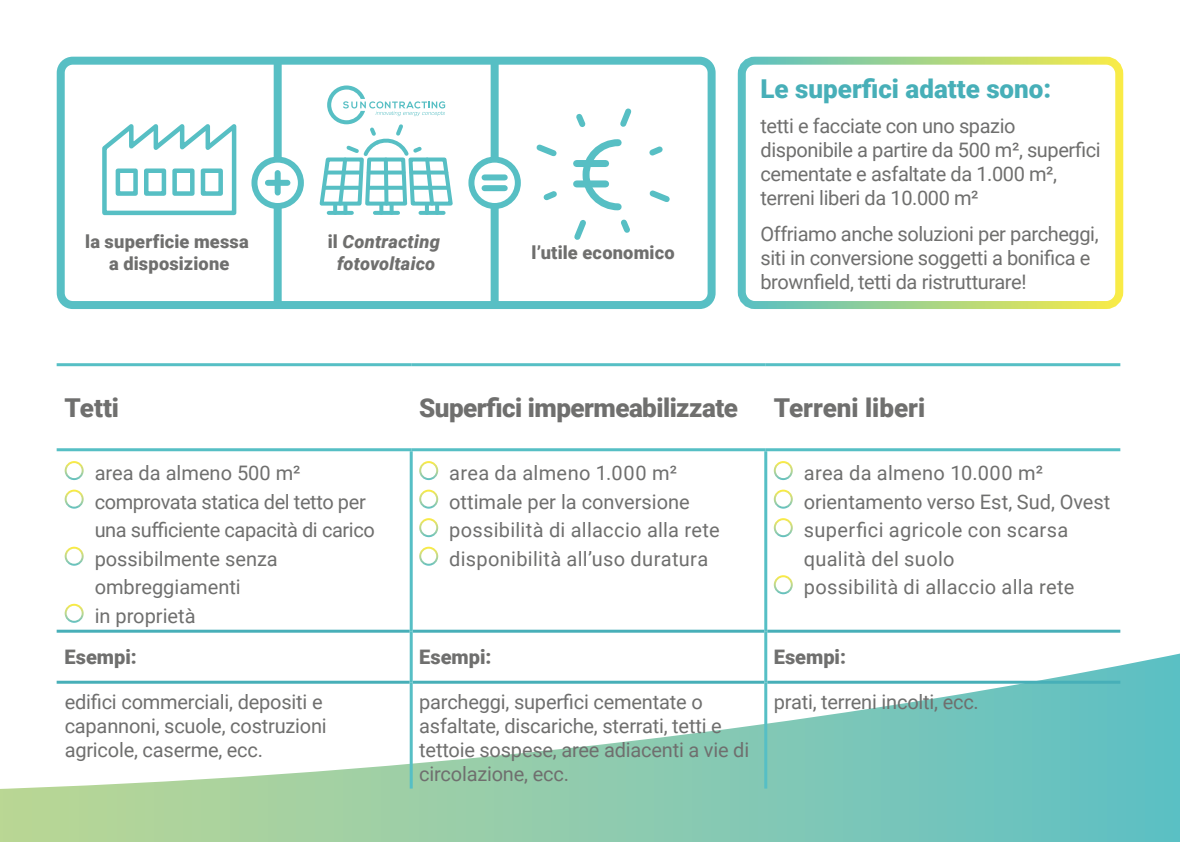
<style>
.page{position:relative;width:1180px;height:842px;background:#fff}
.page>*{position:absolute;margin:0;border:0;box-sizing:border-box;transform-origin:0 0}
.t1{font:900 26px "Roboto";letter-spacing:-.02em;color:#6f6f6e}
.t2{font:900 26px "Roboto";color:#47afb8}
.t3{font:900 26px "Roboto";color:#6f6f6e}
.t4{font:20px/24px "Roboto";letter-spacing:-.01em;color:#6f6f6e}
.t5{font:20px/28.6px "Roboto";letter-spacing:.015em;color:#6f6f6e}
.t6{font:20px/28.6px "Roboto";letter-spacing:.01em;color:#6f6f6e}
.t7{font:900 20px "Roboto";color:#6f6f6e}
.t8{font:900 18.2px/21.8px "Roboto";letter-spacing:.01em;color:#6f6f6e;text-align:center}
.t9{font:italic 900 18.2px/21.8px "Roboto";letter-spacing:.01em;color:#6f6f6e;text-align:center}
.s1{font-style:normal}
</style>
<div class="page">
<svg style="left:0;top:651px;width:1179px;height:191px"></svg>
<div style="left:737px;top:57px;width:386px;height:252px;border:8px solid #fff;border-radius:13px"></div>
<hr style="left:57px;top:630px;width:352px;height:3px;background:#47afb8">
<hr style="left:412px;top:630px;width:352px;height:3px;background:#47afb8">
<hr style="left:767px;top:630px;width:353px;height:3px;background:#47afb8">
<hr style="left:57px;top:681px;width:352px;height:3px;background:#47afb8">
<hr style="left:412px;top:681px;width:352px;height:3px;background:#47afb8">
<hr style="left:767px;top:681px;width:353px;height:3px;background:#47afb8">
<hr style="left:409px;top:451px;width:3px;height:180px;background:#56bfc5">
<hr style="left:764px;top:451px;width:3px;height:180px;background:#56bfc5">
<hr style="left:409px;top:631px;width:3px;height:51px;background:#56bfc5">
<hr style="left:764px;top:631px;width:3px;height:51px;background:#56bfc5">
<hr style="left:409px;top:682px;width:3px;height:106px;background:#56bfc5">
<hr style="left:764px;top:682px;width:3px;height:106px;background:#56bfc5">
<hr style="left:57px;top:363px;width:354px;height:3px;background:#56bfc5">
<hr style="left:411px;top:363px;width:354px;height:3px;background:#56bfc5">
<hr style="left:765px;top:363px;width:355px;height:3px;background:#56bfc5">
<hr style="left:57px;top:448px;width:354px;height:3px;background:#56bfc5">
<hr style="left:411px;top:448px;width:354px;height:3px;background:#56bfc5">
<hr style="left:765px;top:448px;width:355px;height:3px;background:#56bfc5">
<svg style="left:65px;top:461px;width:19px;height:19px"></svg>
<svg style="left:65px;top:490px;width:19px;height:19px"></svg>
<svg style="left:65px;top:547px;width:19px;height:19px"></svg>
<svg style="left:65px;top:604px;width:19px;height:19px"></svg>
<svg style="left:419px;top:461px;width:19px;height:19px"></svg>
<svg style="left:419px;top:490px;width:19px;height:19px"></svg>
<svg style="left:419px;top:518px;width:19px;height:19px"></svg>
<svg style="left:419px;top:547px;width:19px;height:19px"></svg>
<svg style="left:773px;top:461px;width:19px;height:19px"></svg>
<svg style="left:773px;top:490px;width:19px;height:19px"></svg>
<svg style="left:773px;top:518px;width:19px;height:19px"></svg>
<svg style="left:773px;top:575px;width:19px;height:19px"></svg>
<div style="left:57px;top:57px;width:658px;height:252px;border:8px solid #57bfc4;border-radius:12px"></div>
<div style="left:490px;top:206px;width:8px;height:99px;background:#57bfc4"></div>
<div style="left:490px;top:61px;width:8px;height:99px;background:#57bfc4"></div>
<div style="left:274px;top:61px;width:8px;height:99px;background:#57bfc4"></div>
<div style="left:274px;top:206px;width:8px;height:99px;background:#57bfc4"></div>
<div style="left:468px;top:157px;width:53px;height:52px;border:6px solid #57bfc4;border-radius:50%"></div>
<div style="left:251px;top:157px;width:53px;height:52px;border:6px solid #57bfc4;border-radius:50%"></div>
<div style="left:268px;top:180px;width:19px;height:6px;background:#57bfc4"></div>
<div style="left:275px;top:173px;width:6px;height:20px;background:#57bfc4"></div>
<div style="left:484px;top:174px;width:20px;height:6px;background:#57bfc4"></div>
<div style="left:484px;top:185px;width:20px;height:6px;background:#57bfc4"></div>
<svg style="left:102px;top:124px;width:135px;height:92px"></svg>
<svg style="left:329px;top:213px;width:23px;height:2px"></svg>
<svg style="left:375px;top:213px;width:23px;height:2px"></svg>
<svg style="left:420px;top:213px;width:23px;height:2px"></svg>
<svg style="left:319px;top:85px;width:134px;height:128px"></svg>
<svg style="left:324px;top:186px;width:35px;height:4px"></svg>
<svg style="left:326px;top:171px;width:35px;height:4px"></svg>
<svg style="left:649px;top:190px;width:21px;height:12px"></svg>
<svg style="left:649px;top:146px;width:14px;height:10px"></svg>
<svg style="left:536px;top:144px;width:21px;height:13px"></svg>
<svg style="left:543px;top:191px;width:14px;height:10px"></svg>
<svg style="left:573px;top:108px;width:59px;height:132px"></svg>
<p class="t8" style="left:85px;top:230px;width:165px">la superficie messa a disposizione</p>
<p class="t9" style="left:328px;top:230px;width:114px"><span class="s1">il</span> Contracting fotovoltaico</p>
<p class="t8" style="left:531px;top:241px;width:145px">l’utile economico</p>
<h1 class="t2" style="left:760px;top:71px;width:292px">Le superfici adatte sono:</h1>
<p class="t4" style="left:760px;top:113px;width:341px">tetti e facciate con uno spazio disponibile a partire da 500 m², superfici cementate e asfaltate da 1.000 m², terreni liberi da 10.000 m²</p>
<p class="t4" style="left:760px;top:221px;width:339px">Offriamo anche soluzioni per parcheggi, siti in conversione soggetti a bonifica e brownfield, tetti da ristrutturare!</p>
<h1 class="t1" style="left:65px;top:389px;width:56px">Tetti</h1>
<h1 class="t1" style="left:419px;top:389px;width:320px">Superfici impermeabilizzate</h1>
<h1 class="t3" style="left:773px;top:389px;width:153px">Terreni liberi</h1>
<p class="t4" style="left:95px;top:458px;width:282px;line-height:28.6px">area da almeno 500 m² comprovata statica del tetto per una sufficiente capacità di carico possibilmente senza ombreggiamenti<br>in proprietà</p>
<p class="t6" style="left:449px;top:458px;width:272px">area da almeno 1.000 m² ottimale per la conversione possibilità di allaccio alla rete disponibilità all’uso duratura</p>
<p class="t5" style="left:803px;top:458px;width:308px">area da almeno 10.000 m² orientamento verso Est, Sud, Ovest superfici agricole con scarsa qualità del suolo<br>possibilità di allaccio alla rete</p>
<p class="t7" style="left:65px;top:643px;width:74px">Esempi:</p>
<p class="t7" style="left:419px;top:643px;width:74px">Esempi:</p>
<p class="t7" style="left:773px;top:643px;width:74px">Esempi:</p>
<p class="t4" style="left:65px;top:689px;width:263px">edifici commerciali, depositi e capannoni, scuole, costruzioni agricole, caserme, ecc.</p>
<p class="t4" style="left:419px;top:689px;width:331px">parcheggi, superfici cementate o asfaltate, discariche, sterrati, tetti e tettoie sospese, aree adiacenti a vie di circolazione, ecc.</p>
<p class="t4" style="left:773px;top:689px;width:206px">prati, terreni incolti, ecc.</p>
</div>
